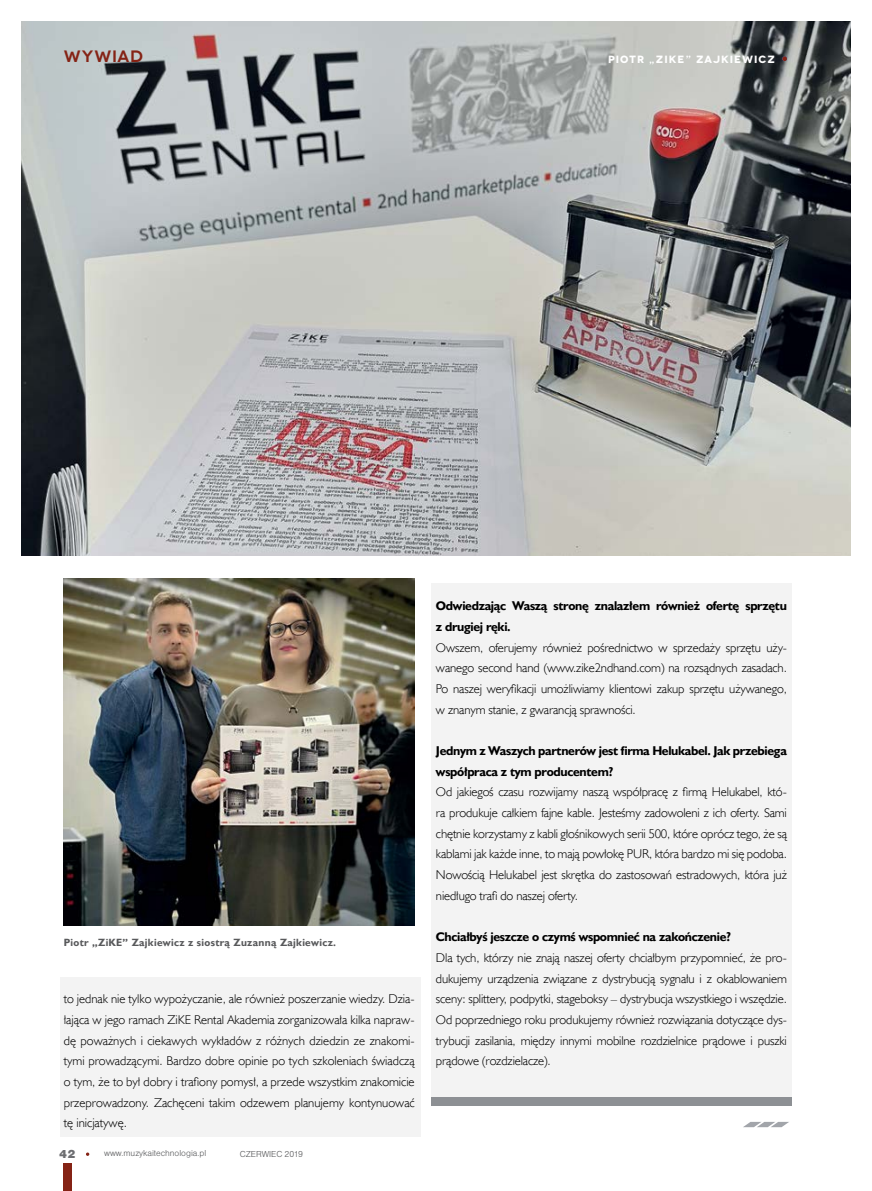
<style>
.page{position:relative;width:872px;height:1191px;background:#fff}
.page>*{position:absolute;margin:0;border:0;box-sizing:border-box;transform-origin:0 0}
.t1{font:600 16.5px "Novecentowide";letter-spacing:.04em;color:#852315}
.t2{font:12.75px/20.7px "Humanst 521 Lt EU";letter-spacing:-.01em;color:#000;text-align:justify}
.t3{font:700 12.75px/20.7px "Humanst 521 EU";letter-spacing:-.025em;color:#000}
.t4{font:12px "Nimbus San DEE Blac";color:#6d6e71}
.t5{font:700 10.5px "Humanst 521 EU";letter-spacing:.03em;color:#58595b}
.t6{font:700 10.5px "Novecentowide";letter-spacing:.09em;color:#fff}
.t7{font:9px "Nimbus San DEE Ligh";color:#58595b}
</style>
<div class="page">
<img style="left:21px;top:21px;width:829px;height:534px">
<img style="left:64px;top:578px;width:351px;height:347px">
<div style="left:63px;top:1162px;width:9px;height:29px;background:#852315"></div>
<div style="left:60px;top:977px;width:360px;height:159px;background:#f3f3f3"></div>
<div style="left:431px;top:583px;width:360px;height:514px;background:#f3f3f3"></div>
<svg style="left:782px;top:57px;width:5px;height:4px"></svg>
<div style="left:431px;top:1097px;width:360px;height:8px;background:#8d9094"></div>
<svg style="left:743px;top:1121px;width:46px;height:6px"></svg>
<p class="t1" style="left:64px;top:46px;width:81px">WYWIAD</p>
<p class="t6" style="left:608px;top:52px;width:168px">PIOTR „ZIKE” ZAJKIEWICZ</p>
<p class="t5" style="left:64px;top:936px;width:274px">Piotr „ZiKE” Zajkiewicz z siostrą Zuzanną Zajkiewicz.</p>
<p class="t2" style="left:64px;top:988px;width:352px">to jednak nie tylko wypożyczanie, ale również poszerzanie wiedzy. Dzia&shy;łająca w jego ramach ZiKE Rental Akademia zorganizowała kilka napraw&shy;dę poważnych i ciekawych wykładów z różnych dziedzin ze znakomi&shy;tymi prowadzącymi. Bardzo dobre opinie po tych szkoleniach świadczą o tym, że to był dobry i trafiony pomysł, a przede wszystkim znakomicie przeprowadzony. Zachęceni takim odzewem planujemy kontynuować tę inicjatywę.</p>
<p class="t4" style="left:59px;top:1147px;width:18px">42</p>
<p class="t7" style="left:104px;top:1148px;width:103px">www.muzykaitechnologia.pl</p>
<p class="t7" style="left:240px;top:1149px;width:65px">CZERWIEC 2019</p>
<p class="t3" style="left:436px;top:596px;width:352px">Odwiedzając Waszą stronę znalazłem również ofertę sprzętu z drugiej ręki.</p>
<p class="t2" style="left:436px;top:637px;width:352px">Owszem, oferujemy również pośrednictwo w sprzedaży sprzętu uży&shy;wanego second hand (www.zike2ndhand.com) na rozsądnych zasadach.<br>Po naszej weryfikacji umożliwiamy klientowi zakup sprzętu używanego, w znanym stanie, z gwarancją sprawności.</p>
<p class="t3" style="left:436px;top:740px;width:352px">Jednym z Waszych partnerów jest firma Helukabel. Jak przebiega współpraca z tym producentem?</p>
<p class="t2" style="left:436px;top:781px;width:352px">Od jakiegoś czasu rozwijamy naszą współpracę z firmą Helukabel, któ&shy;ra produkuje całkiem fajne kable. Jesteśmy zadowoleni z ich oferty. Sami chętnie korzystamy z kabli głośnikowych serii 500, które oprócz tego, że są kablami jak każde inne, to mają powłokę PUR, która bardzo mi się podoba.<br>Nowością Helukabel jest skrętka do zastosowań estradowych, która już niedługo trafi do naszej oferty.</p>
<p class="t3" style="left:436px;top:926px;width:297px">Chciałbyś jeszcze o czymś wspomnieć na zakończenie?</p>
<p class="t2" style="left:436px;top:947px;width:352px">Dla tych, którzy nie znają naszej oferty chciałbym przypomnieć, że pro&shy;dukujemy urządzenia związane z dystrybucją sygnału i z okablowaniem sceny: splittery, podpytki, stageboksy – dystrybucja wszystkiego i wszędzie.<br>Od poprzedniego roku produkujemy również rozwiązania dotyczące dys&shy;trybucji zasilania, między innymi mobilne rozdzielnice prądowe i puszki prądowe (rozdzielacze).</p>
</div>
